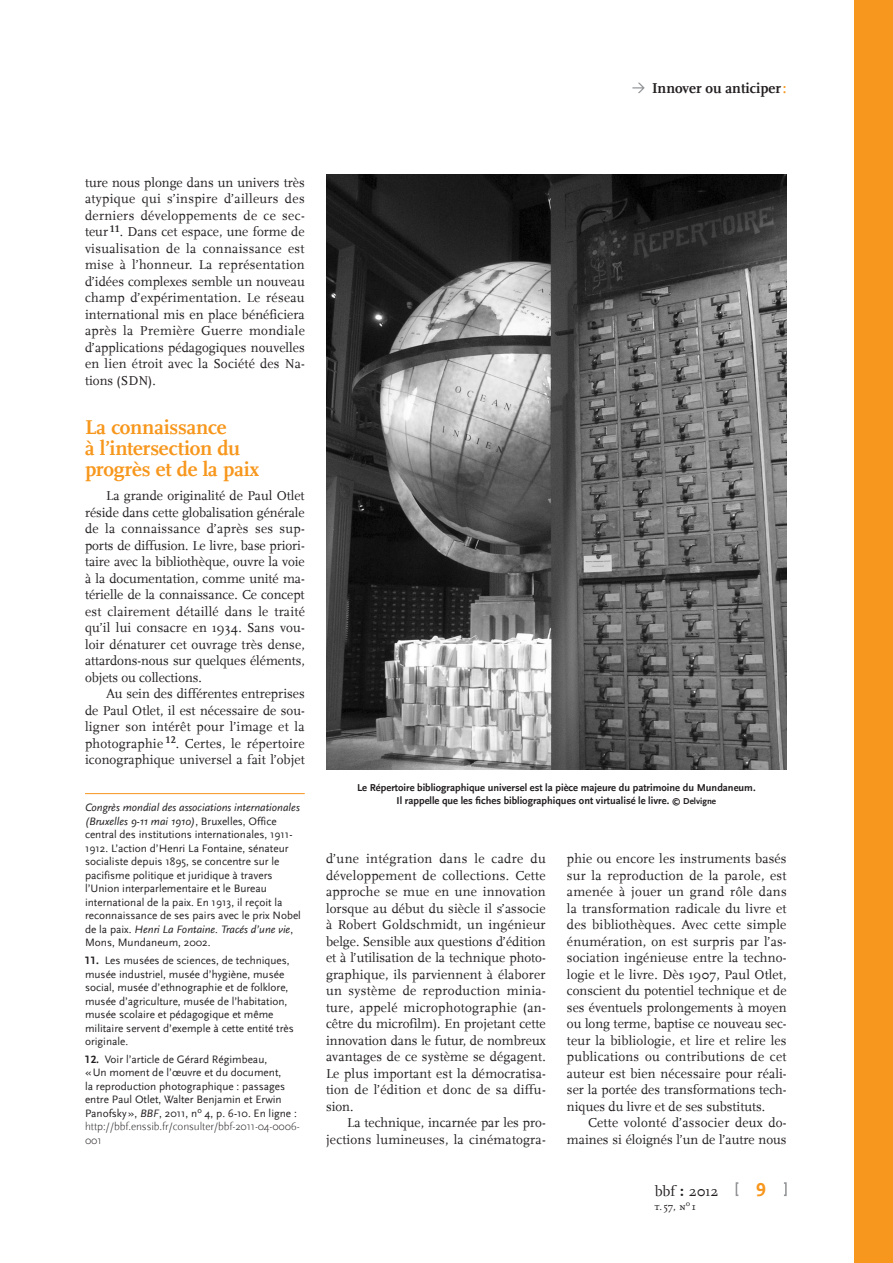
<style>
.page{position:relative;width:893px;height:1263px;background:#fff}
.page>*{position:absolute;margin:0;border:0;box-sizing:border-box;transform-origin:0 0}
.D_-_inter_1{font:700 21px/21px "Scala";letter-spacing:-.01em;color:#f7971d}
.t1{font:700 19.5px "Scala Sans LF";color:#f7971d}
.t2{font:700 15px "Scala";color:#231f20}
.t3{font:15px "Scala";letter-spacing:.005em;color:#231f20}
.D_-_TEXTE{font:13.5px/16.5px "Scala";color:#231f20;text-align:justify}
.D_-_note{font:13.5px/16.5px "Scala";letter-spacing:.01em;color:#231f20;text-align:justify}
.D_-_note-2{font:11.25px/13.5px "Scala Sans";color:#231f20}
.D_-_TEXTE-2{font:11.25px/13.5px "Scala Sans";color:#231f20}
.D_-_légende{font:700 10.5px/13.5px "Scala Sans";color:#231f20;text-align:center}
.t4{font:10.5px "Scala Caps";color:#231f20}
.s1{color:#f7971d}
.s2{font-style:italic}
.s3{font-family:"Scala Sans LF";font-weight:700}
.s4{font-weight:300}
.s5{font-size:9px}
.s6{font-family:"Scala Sans";font-weight:700}
</style>
<div class="page">
<svg style="left:736px;top:1182px;width:2px;height:14px"></svg>
<svg style="left:784px;top:1182px;width:3px;height:14px"></svg>
<div style="left:855px;top:0;width:38px;height:1263px;background:#f7971d"></div>
<svg style="left:632px;top:83px;width:13px;height:10px"></svg>
<hr style="left:85px;top:793px;width:220px;height:1px;background:#f7971d">
<img style="left:326px;top:174px;width:461px;height:596px">
<p class="t2" style="left:652px;top:80px;width:136px">Innover ou anticiper<span class="s1">:</span></p>
<p class="D_-_note" style="left:85px;top:174px;width:221px">ture nous plonge dans un univers très atypique qui s’inspire d’ailleurs des derniers développements de ce sec&shy;teur <sup>11</sup>. Dans cet espace, une forme de visualisation de la connaissance est mise à l’honneur. La représentation d’idées complexes semble un nouveau champ d’expérimentation. Le réseau international mis en place bénéficiera après la Première Guerre mondiale d’applications pédagogiques nouvelles en lien étroit avec la Société des Na&shy;tions (SDN).</p>
<p class="D_-_inter_1" style="left:85px;top:417px;width:176px">La connaissance<br>à l’intersection du progrès et de la paix</p>
<p class="D_-_TEXTE" style="left:85px;top:488px;width:221px;text-indent:21px">La grande originalité de Paul Otlet réside dans cette globalisation générale de la connaissance d’après ses sup&shy;ports de diffusion. Le livre, base priori&shy;taire avec la bibliothèque, ouvre la voie à la documentation, comme unité ma&shy;térielle de la connaissance. Ce concept est clairement détaillé dans le traité qu’il lui consacre en 1934. Sans vou&shy;loir dénaturer cet ouvrage très dense, attardons-nous sur quelques éléments, objets ou collections.</p>
<p class="D_-_TEXTE" style="left:85px;top:686px;width:221px;text-indent:21px">Au sein des différentes entreprises de Paul Otlet, il est nécessaire de sou&shy;ligner son intérêt pour l’image et la photographie <sup>12</sup>. Certes, le répertoire iconographique universel a fait l’objet</p>
<p class="D_-_TEXTE-2" style="left:85px;top:801px;width:217px"><span class="s2">Congrès mondial des associations internationales (Bruxelles 9-11 mai 1910)</span>, Bruxelles, Office central des institutions internationales, 1911- 1912. L’action d’Henri La Fontaine, sénateur socialiste depuis 1895, se concentre sur le pacifisme politique et juridique à travers l’Union interparlementaire et le Bureau international de la paix. En 1913, il reçoit la reconnaissance de ses pairs avec le prix Nobel de la paix. <span class="s2">Henri La Fontaine. Tracés d’une vie</span>, Mons, Mundaneum, 2002.</p>
<p class="D_-_note-2" style="left:85px;top:954px;width:210px"><span class="s3">11.</span> Les musées de sciences, de techniques, musée industriel, musée d’hygiène, musée social, musée d’ethnographie et de folklore, musée d’agriculture, musée de l’habitation, musée scolaire et pédagogique et même militaire servent d’exemple à cette entité très originale.</p>
<p class="D_-_note-2" style="left:85px;top:1053px;width:216px"><span class="s3">12.</span> Voir l’article de Gérard Régimbeau,<br>«Un moment de l’œuvre et du document,<br>la reproduction photographique : passages entre Paul Otlet, Walter Benjamin et Erwin Panofsky», <span class="s2">BBF</span>, 2011, n<sup>o</sup> 4, p. 6-10. En ligne : <span class="s4">http://bbf.enssib.fr/consulter/bbf-2011-04-0006- 001</span></p>
<p class="D_-_légende" style="left:357px;top:781px;width:400px">Le Répertoire bibliographique universel est la pièce majeure du patrimoine du Mundaneum.<br>Il rappelle que les fiches bibliographiques ont virtualisé le livre. <span class="s5">© Delvigne</span></p>
<p class="D_-_note" style="left:326px;top:851px;width:221px">d’une intégration dans le cadre du développement de collections. Cette approche se mue en une innovation lorsque au début du siècle il s’associe à Robert Goldschmidt, un ingénieur belge. Sensible aux questions d’édition et à l’utilisation de la technique photo&shy;graphique, ils parviennent à élaborer un système de reproduction minia&shy;ture, appelé microphotographie (an&shy;cêtre du microfilm). En projetant cette innovation dans le futur, de nombreux avantages de ce système se dégagent.<br>Le plus important est la démocratisa&shy;tion de l’édition et donc de sa diffu&shy;sion.</p>
<p class="D_-_TEXTE" style="left:326px;top:1115px;width:221px;text-align:right">La technique, incarnée par les pro&shy;jections lumineuses, la cinématogra-</p>
<p class="D_-_TEXTE" style="left:567px;top:851px;width:221px">phie ou encore les instruments basés sur la reproduction de la parole, est amenée à jouer un grand rôle dans la transformation radicale du livre et des bibliothèques. Avec cette simple énumération, on est surpris par l’as&shy;sociation ingénieuse entre la techno&shy;logie et le livre. Dès 1907, Paul Otlet, conscient du potentiel technique et de ses éventuels prolongements à moyen ou long terme, baptise ce nouveau sec&shy;teur la bibliologie, et lire et relire les publications ou contributions de cet auteur est bien nécessaire pour réali&shy;ser la portée des transformations tech&shy;niques du livre et de ses substituts.</p>
<p class="D_-_TEXTE" style="left:567px;top:1115px;width:221px;text-align:right">Cette volonté d’associer deux do&shy;maines si éloignés l’un de l’autre nous</p>
<p class="t3" style="left:655px;top:1183px;width:65px">bbf <span class="s6">:</span> 2012</p>
<h2 class="t1" style="left:756px;top:1179px;width:11px">9</h2>
<p class="t4" style="left:655px;top:1200px;width:42px">t. 57, n<sup>o</sup> 1</p>
</div>
